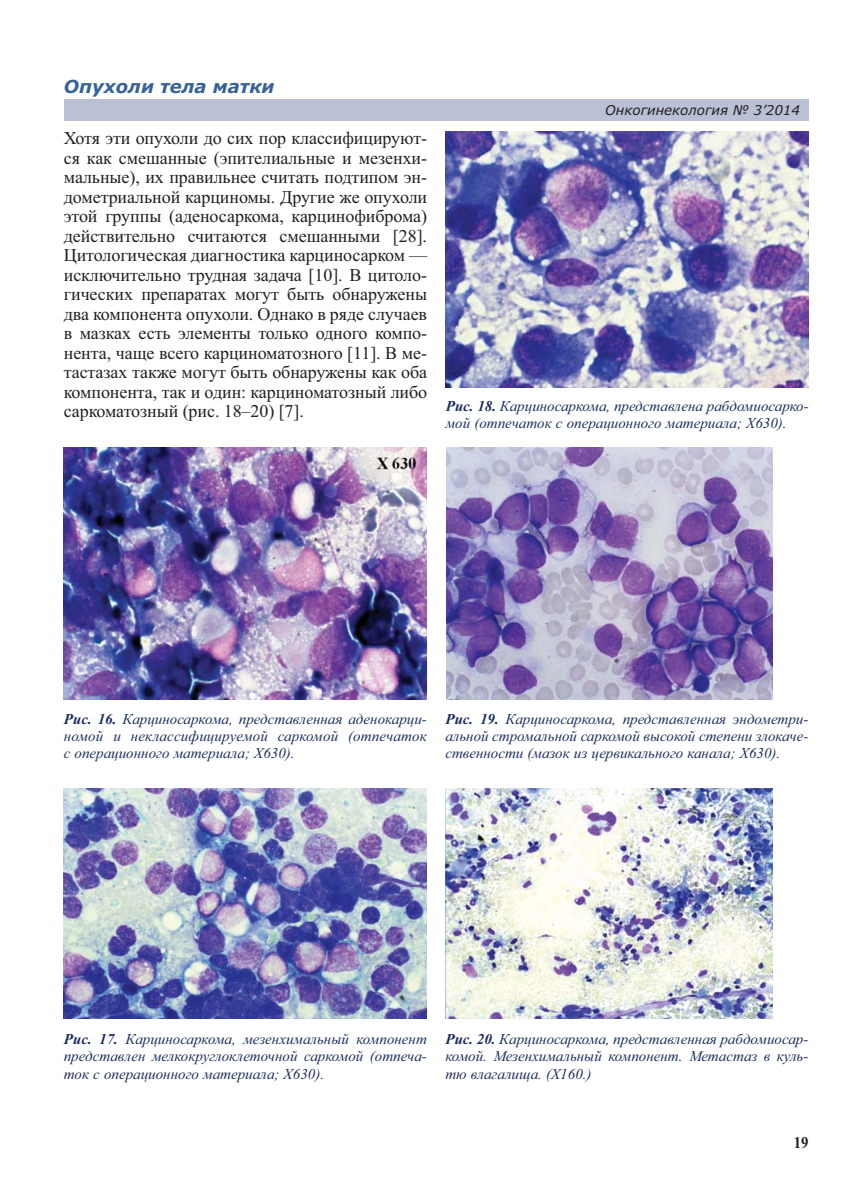
<style>
.page{position:relative;width:851px;height:1191px;background:#fff}
.page>*{position:absolute;margin:0;border:0;box-sizing:border-box;transform-origin:0 0}
.t1{font:18px/19.5px "Times New Roman";letter-spacing:-.005em;color:#231f20;text-align:justify}
.t2{font:italic 700 18px "Verdana";color:#366397}
.t3{font:700 16.5px "Times New Roman";color:#231f20;scale:.9 1}
.t4{font:italic 15px/17.2px "Times New Roman";color:#1b2c5d;text-align:justify}
.t5{font:italic 13.5px "Verdana";color:#231f20}
.s1{font-weight:700}
</style>
<div class="page">
<div style="left:64px;top:99px;width:744px;height:21px;background:#bac0d6"></div>
<img style="left:64px;top:447px;width:363px;height:252px">
<img style="left:445px;top:132px;width:363px;height:256px">
<img style="left:445px;top:789px;width:327px;height:229px">
<img style="left:446px;top:447px;width:326px;height:252px">
<img style="left:64px;top:789px;width:363px;height:229px">
<p class="t2" style="left:64px;top:80px;width:212px">Опухоли тела матки</p>
<p class="t1" style="left:64px;top:130px;width:365px">Хотя эти опухоли до сих пор классифицируют&shy;ся как смешанные (эпителиальные и мезенхи&shy;мальные), их правильнее считать подтипом эн&shy;дометриальной карциномы. Другие же опухоли этой группы (аденосаркома, карцинофиброма) действительно считаются смешанными [28].<br>Цитологическая диагностика карциносарком — исключительно трудная задача [10]. В цитоло&shy;гических препаратах могут быть обнаружены два компонента опухоли. Однако в ряде случаев в мазках есть элементы только одного компо&shy;нента, чаще всего карциноматозного [11]. В ме&shy;тастазах также могут быть обнаружены как оба компонента, так и один: карциноматозный либо саркоматозный (рис. 18–20) [7].</p>
<p class="t5" style="left:605px;top:105px;width:196px">Онкогинекология № 3’2014</p>
<p class="t4" style="left:445px;top:398px;width:364px"><span class="s1">Рис. 18.</span> Карциносаркома, представлена рабдомиосарко&shy;мой (отпечаток с операционного материала; Х630).</p>
<p class="t4" style="left:64px;top:711px;width:364px"><span class="s1">Рис. 16.</span> Карциносаркома, представленная аденокарци&shy;номой и неклассифицируемой саркомой (отпечаток с операционного материала; Х630).</p>
<p class="t4" style="left:445px;top:711px;width:364px"><span class="s1">Рис. 19.</span> Карциносаркома, представленная эндометри&shy;альной стромальной саркомой высокой степени злокаче&shy;ственности (мазок из цервикального канала; Х630).</p>
<p class="t4" style="left:64px;top:1031px;width:364px"><span class="s1">Рис. 17.</span> Карциносаркома, мезенхимальный компонент представлен мелкокруглоклеточной саркомой (отпеча&shy;ток с операционного материала; Х630).</p>
<p class="t4" style="left:445px;top:1031px;width:364px"><span class="s1">Рис. 20.</span> Карциносаркома, представленная рабдомиосар&shy;комой. Мезенхимальный компонент. Метастаз в куль&shy;тю влагалища. (Х160.)</p>
<p class="t3" style="left:793px;top:1137px;width:18px">19</p>
</div>
